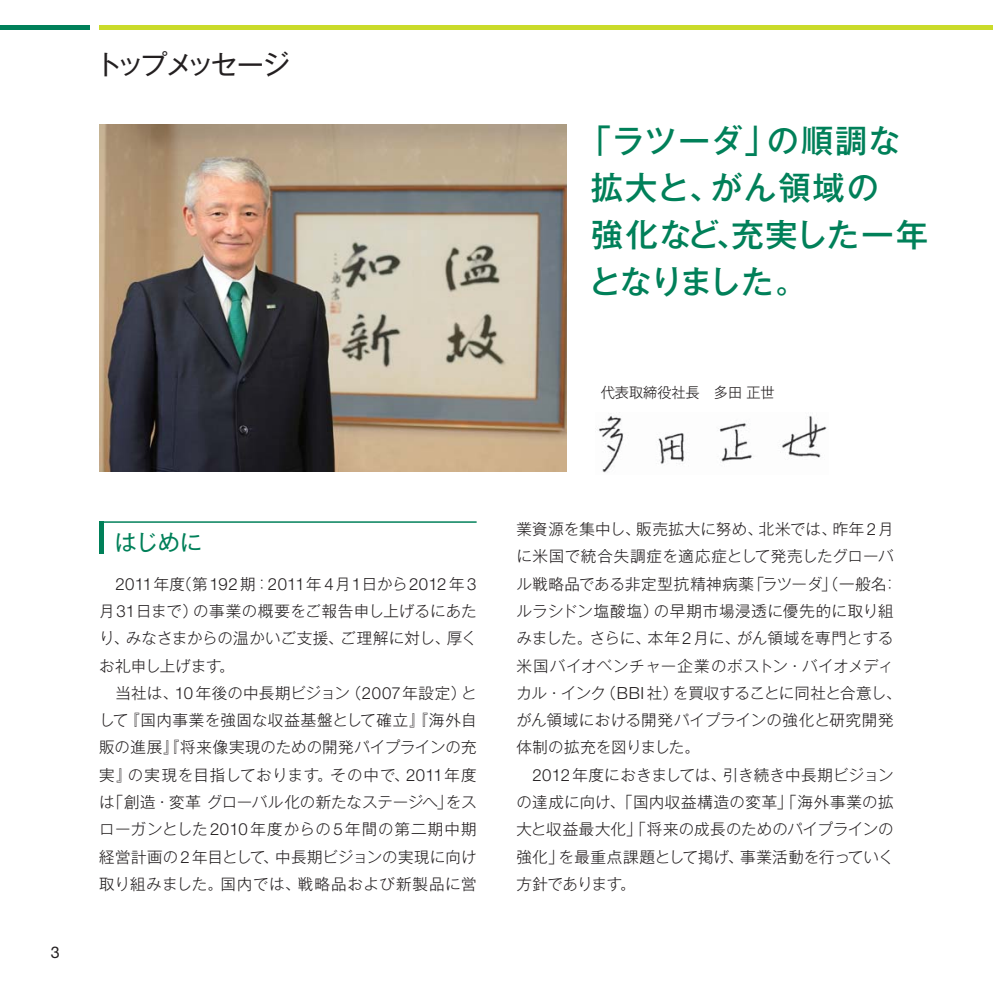
<style>
.page{position:relative;width:993px;height:993px;background:#fff}
.page>*{position:absolute;margin:0;border:0;box-sizing:border-box;transform-origin:0 0}
.t1{font:32.2px/47.1px "Gothic MB101 Pro Medium 90 pv RKSJ H";letter-spacing:.045em;color:#008059}
.t2{font:27.3px "Gothic MB101 Pro Regular 90 pv RKSJ H";letter-spacing:-.125em;color:#231f20}
.t3{font:22.4px "Gothic MB101 Pro Regular 90 pv RKSJ H";color:#008059}
.t4{font:300 16.8px "Helvetica Neue LT Std";letter-spacing:.01em;color:#231f20}
.t5{font:16.1px "Helvetica Neue LT Std";color:#231f20}
.t6{font:15.58px/27.3px "Gothic MB101 Pro Light 90 pv RKSJ H";letter-spacing:.015em;color:#231f20}
.t7{font:14.53px "Gothic MB101 Pro Light 90 pv RKSJ H";letter-spacing:-.005em;color:#231f20}
.s1{font-family:"Gothic MB101 Pro Light 90 pv RKSJ H";font-weight:400;font-size:15.58px}
.s2{font-family:"Helvetica Neue LT Std";font-weight:300;font-size:16.8px}
</style>
<div class="page">
<img style="left:599px;top:415px;width:228px;height:58px">
<img style="left:99px;top:124px;width:467px;height:347px">
<div style="left:0;top:25px;width:89px;height:5px;background:#008059"></div>
<div style="left:99px;top:25px;width:893px;height:5px;background:#cadb2a"></div>
<div style="left:99px;top:521px;width:5px;height:32px;background:#008059"></div>
<hr style="left:99px;top:521px;width:377px;height:1px;background:#008059">
<h2 class="t2" style="left:95px;top:55px;width:196px">トップメッセージ</h2>
<h1 class="t1" style="left:579px;top:121px;width:350px">「ラツーダ」の順調な拡大と、がん領域の<br>強化など、充実した一年となりました。</h1>
<p class="t7" style="left:600px;top:387px;width:175px">代表取締役社長　多田正世</p>
<p class="t5" style="left:51px;top:946px;width:10px">3</p>
<h3 class="t3" style="left:114px;top:534px;width:89px">はじめに</h3>
<p class="t4" style="left:115px;top:577px;width:362px">2011<span class="s1">年度（第</span>192<span class="s1">期：</span>2011<span class="s1">年</span> 4<span class="s1">月</span>1<span class="s1">日から</span>2012<span class="s1">年</span> 3</p>
<p class="t6" style="left:99px;top:599px;width:379px">月<span class="s2">31</span>日まで）の事業の概要をご報告申し上げるにあたり、みなさまからの温かいご支援、ご理解に対し、厚くお礼申し上げます。<br>　当社は、<span class="s2">10</span> 年後の中長期ビジョン（<span class="s2">2007</span>年設定）として『国内事業を強固な収益基盤として確立』『海外自販の進展』『将来像実現のための開発パイプラインの充実』の実現を目指しております。その中で、<span class="s2">2011</span>年度は「創造・変革グローバル化の新たなステージへ」をスローガンとした<span class="s2">2010</span> 年度からの<span class="s2">5</span>年間の第二期中期経営計画の<span class="s2">2</span> 年目として、中長期ビジョンの実現に向け取り組みました。国内では、戦略品および新製品に営</p>
<p class="t6" style="left:516px;top:517px;width:386px">業資源を集中し、販売拡大に努め、北米では、昨年<span class="s2">2</span>月に米国で統合失調症を適応症として発売したグローバル戦略品である非定型抗精神病薬「ラツーダ」（一般名：ルラシドン塩酸塩）の早期市場浸透に優先的に取り組みました。さらに、本年 <span class="s2">2</span>月に、がん領域を専門とする米国バイオベンチャー企業のボストン・バイオメディカル・インク（<span class="s2">BBI</span> 社）を買収することに同社と合意し、がん領域における開発パイプラインの強化と研究開発体制の拡充を図りました。</p>
<p class="t6" style="left:516px;top:763px;width:379px;text-align:justify;text-indent:16px"><span class="s2">2012</span>年度におきましては、引き続き中長期ビジョンの達成に向け、「国内収益構造の変革」「海外事業の拡大と収益最大化」「将来の成長のためのパイプラインの強化」を最重点課題として掲げ、事業活動を行っていく方針であります。</p>
</div>
